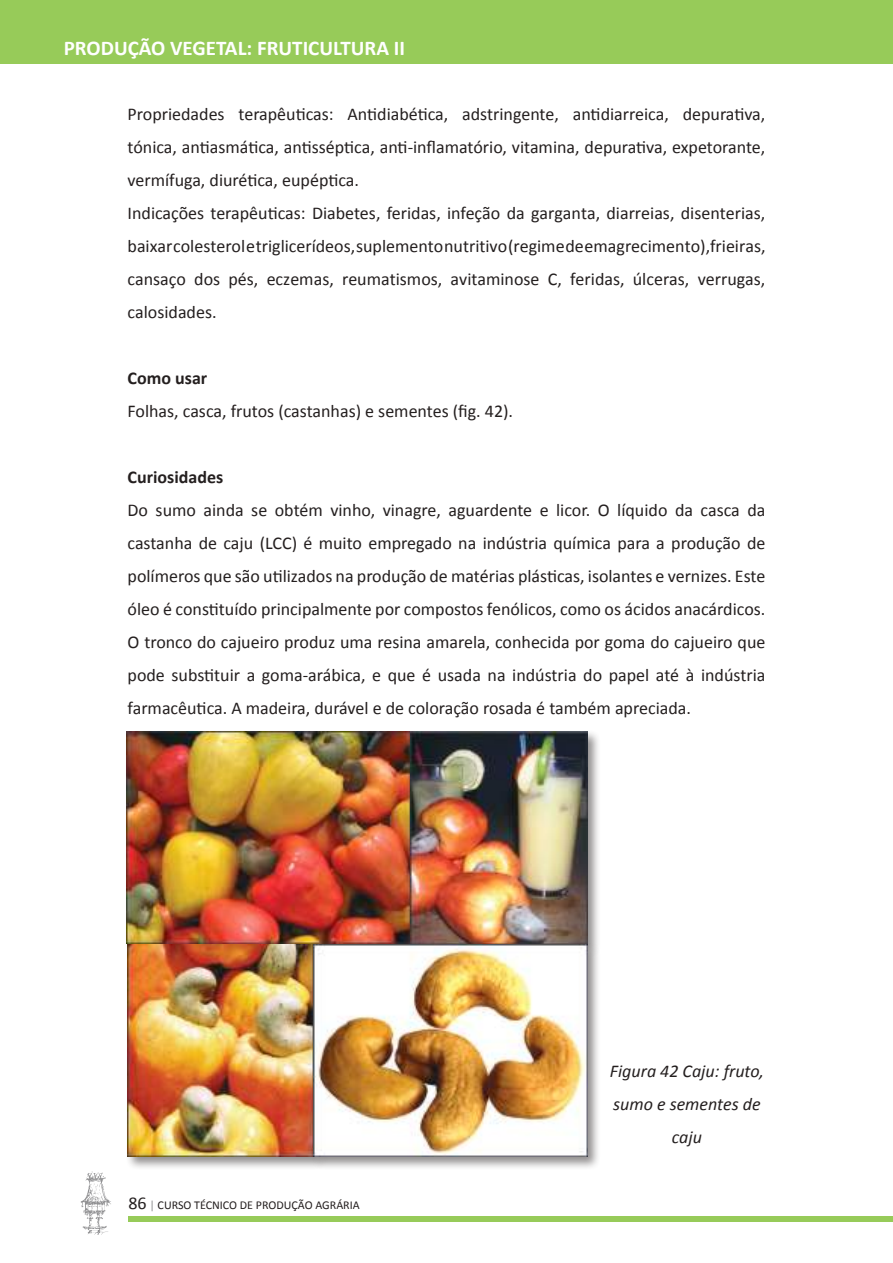
<style>
.page{position:relative;width:893px;height:1263px;background:#fff}
.page>*{position:absolute;margin:0;border:0;box-sizing:border-box;transform-origin:0 0}
.t1{font:700 21px "Calibri";color:#fff}
.t2{font:18px/33px "Calibri";color:#241f1f}
.t3{font:italic 18px/33px "Calibri";color:#241f1f;text-align:center}
.t4{font:700 18px "Calibri";color:#241f1f}
.t5{font:12px "Calibri";color:#241f1f}
.s1{font-size:18px}
.s2{color:#919193}
</style>
<div class="page">
<div style="left:128px;top:1216px;width:765px;height:5px;background:#97cb59"></div>
<div style="left:0;top:0;width:893px;height:64px;background:#97cb59"></div>
<svg style="left:80px;top:1171px;width:31px;height:64px"></svg>
<img style="left:127px;top:731px;width:282px;height:211px">
<div style="left:409px;top:729px;width:192px;height:229px;background:#241f1f;opacity:.5"></div>
<div style="left:125px;top:942px;width:203px;height:229px;background:#241f1f;opacity:.5"></div>
<div style="left:312px;top:942px;width:289px;height:229px;background:#241f1f;opacity:.5"></div>
<p class="t1" style="left:64px;top:35px;width:343px">PRODUÇÃO VEGETAL: FRUTICULTURA II</p>
<p class="t2" style="left:128px;top:96px;width:639px">Propriedades terapêuticas: Antidiabética, adstringente, antidiarreica, depurativa, tónica, antiasmática, antisséptica, anti-inflamatório, vitamina, depurativa, expetorante, vermífuga, diurética, eupéptica.<br>Indicações terapêuticas: Diabetes, feridas, infeção da garganta, diarreias, disenterias, baixar colesterol e triglicerídeos, suplemento nutritivo (regime de emagrecimento),frieiras, cansaço dos pés, eczemas, reumatismos, avitaminose C, feridas, úlceras, verrugas, calosidades.</p>
<p class="t4" style="left:128px;top:367px;width:81px">Como usar</p>
<p class="t2" style="left:128px;top:393px;width:387px">Folhas, casca, frutos (castanhas) e sementes (fig. 42).</p>
<p class="t4" style="left:128px;top:466px;width:97px">Curiosidades</p>
<p class="t2" style="left:128px;top:492px;width:639px;text-align:justify">Do sumo ainda se obtém vinho, vinagre, aguardente e licor. O líquido da casca da castanha de caju (LCC) é muito empregado na indústria química para a produção de polímeros que são utilizados na produção de matérias plásticas, isolantes e vernizes. Este óleo é constituído principalmente por compostos fenólicos, como os ácidos anacárdicos.<br>O tronco do cajueiro produz uma resina amarela, conhecida por goma do cajueiro que pode substituir a goma-arábica, e que é usada na indústria do papel até à indústria farmacêutica. A madeira, durável e de coloração rosada é também apreciada.</p>
<p class="t5" style="left:128px;top:1198px;width:233px"><span class="s1">86</span> <span class="s2">|</span> CURSO TÉCNICO DE PRODUÇÃO AGRÁRIA</p>
<p class="t3" style="left:610px;top:1053px;width:155px">Figura 42 Caju: fruto, sumo e sementes de caju</p>
</div>
